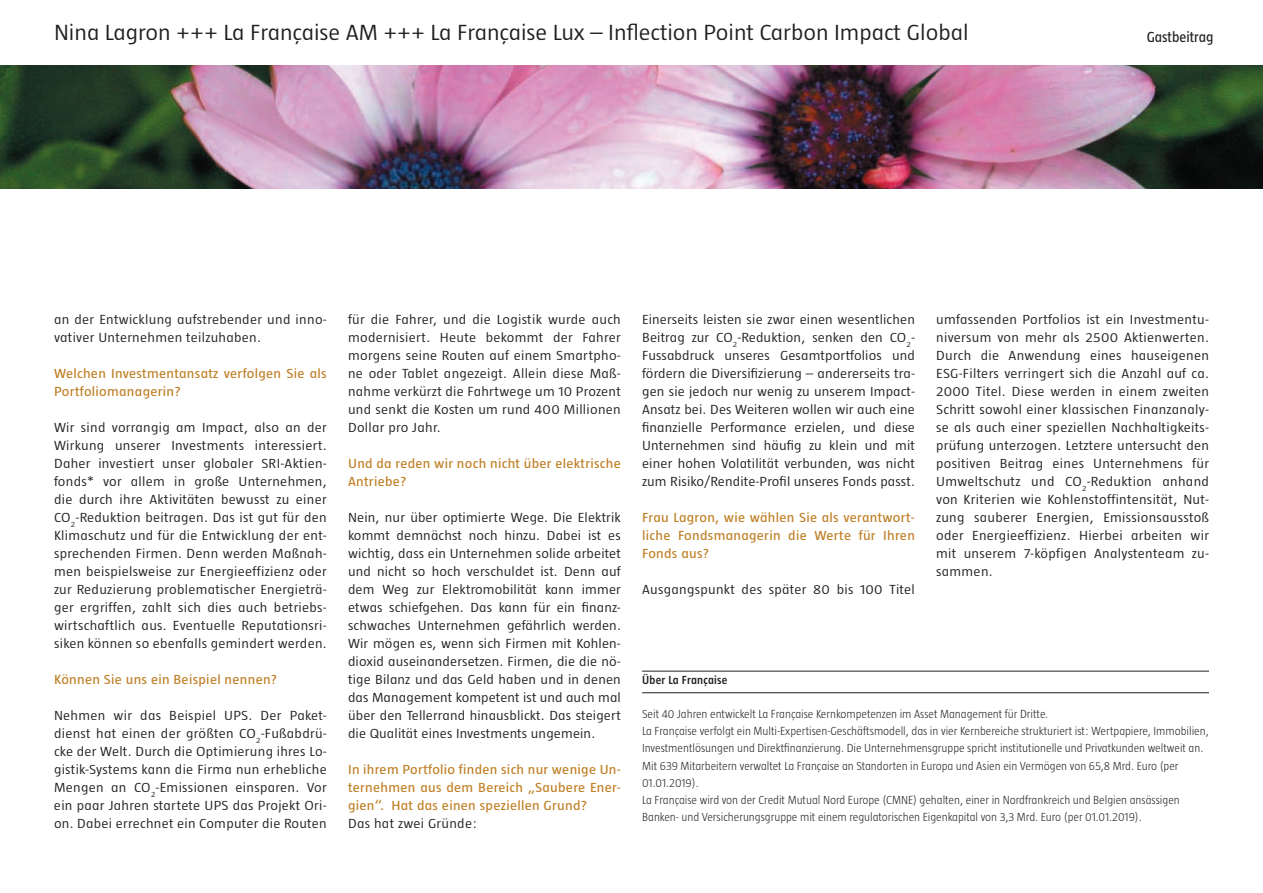
<style>
.page{position:relative;width:1263px;height:893px;background:#fff}
.page>*{position:absolute;margin:0;border:0;box-sizing:border-box;transform-origin:0 0}
.t1{font:300 22.5px "Taz";color:#231f20;scale:1.12 1}
.t2{font:15px "Taz";color:#231f20}
.t3{font:300 13.5px/18px "Taz";letter-spacing:.02em;color:#231f20;text-align:justify;scale:1.12 1}
.t4{font:13.5px/18px "Taz";letter-spacing:.02em;color:#c08026;scale:1.12 1}
.t5{font:300 12px/17.2px "Taz";color:#231f20}
.t6{font:600 12px "Taz";letter-spacing:.02em;color:#231f20}
</style>
<div class="page">
<img style="left:0;top:66px;width:1263px;height:122px">
<hr style="left:642px;top:671px;width:567px;height:1px;background:#231f20">
<hr style="left:642px;top:692px;width:567px;height:1px;background:#231f20">
<h1 class="t1" style="left:54px;top:20px;width:818px">Nina Lagron +++ La Française AM +++ La Française Lux – Inflection Point Carbon Impact Global</h1>
<p class="t2" style="left:1147px;top:29px;width:68px">Gastbeitrag</p>
<p class="t3" style="left:54px;top:311px;width:245px">an der Entwicklung aufstrebender und inno&shy;vativer Unternehmen teilzuhaben.</p>
<p class="t4" style="left:54px;top:365px;width:245px">Welchen Investmentansatz verfolgen Sie als<br>Portfoliomanagerin?</p>
<p class="t3" style="left:54px;top:419px;width:245px">Wir sind vorrangig am Impact, also an der Wirkung unserer Investments interessiert.<br>Daher investiert unser globaler SRI-Aktien&shy;fonds* vor allem in große Unternehmen, die durch ihre Aktivitäten bewusst zu einer CO<sub>2</sub>-Reduktion beitragen. Das ist gut für den Klimaschutz und für die Entwicklung der ent&shy;sprechenden Firmen. Denn werden Maßnah&shy;men beispielsweise zur Energieeffizienz oder zur Reduzierung problematischer Energieträ&shy;ger ergriffen, zahlt sich dies auch betriebs&shy;wirtschaftlich aus. Eventuelle Reputationsri&shy;siken können so ebenfalls gemindert werden.</p>
<p class="t4" style="left:54px;top:671px;width:201px">Können Sie uns ein Beispiel nennen?</p>
<p class="t3" style="left:54px;top:707px;width:245px">Nehmen wir das Beispiel UPS. Der Paket&shy;dienst hat einen der größten CO<sub>2</sub>-Fußabdrü&shy;cke der Welt. Durch die Optimierung ihres Lo&shy;gistik-Systems kann die Firma nun erhebliche Mengen an CO<sub>2</sub>-Emissionen einsparen. Vor ein paar Jahren startete UPS das Projekt Ori&shy;on. Dabei errechnet ein Computer die Routen</p>
<p class="t3" style="left:348px;top:311px;width:245px">für die Fahrer, und die Logistik wurde auch modernisiert. Heute bekommt der Fahrer morgens seine Routen auf einem Smartpho&shy;ne oder Tablet angezeigt. Allein diese Maß&shy;nahme verkürzt die Fahrtwege um 10 Prozent und senkt die Kosten um rund 400 Millionen Dollar pro Jahr.</p>
<p class="t4" style="left:348px;top:455px;width:245px">Und da reden wir noch nicht über elektrische<br>Antriebe?</p>
<p class="t3" style="left:348px;top:509px;width:245px">Nein, nur über optimierte Wege. Die Elektrik kommt demnächst noch hinzu. Dabei ist es wichtig, dass ein Unternehmen solide arbeitet und nicht so hoch verschuldet ist. Denn auf dem Weg zur Elektromobilität kann immer etwas schiefgehen. Das kann für ein finanz&shy;schwaches Unternehmen gefährlich werden.<br>Wir mögen es, wenn sich Firmen mit Kohlen&shy;dioxid auseinandersetzen. Firmen, die die nö&shy;tige Bilanz und das Geld haben und in denen das Management kompetent ist und auch mal über den Tellerrand hinausblickt. Das steigert die Qualität eines Investments ungemein.</p>
<p class="t4" style="left:348px;top:760px;width:245px;text-align:justify">In ihrem Portfolio finden sich nur wenige Un&shy;ternehmen aus dem Bereich „Saubere Ener&shy;gien“. Hat das einen speziellen Grund?</p>
<p class="t3" style="left:348px;top:815px;width:117px">Das hat zwei Gründe:</p>
<p class="t3" style="left:642px;top:311px;width:245px">Einerseits leisten sie zwar einen wesentlichen Beitrag zur CO<sub>2</sub>-Reduktion, senken den CO<sub>2</sub>- Fussabdruck unseres Gesamtportfolios und fördern die Diversifizierung – andererseits tra&shy;gen sie jedoch nur wenig zu unserem Impact-Ansatz bei. Des Weiteren wollen wir auch eine finanzielle Performance erzielen, und diese Unternehmen sind häufig zu klein und mit einer hohen Volatilität verbunden, was nicht zum Risiko/Rendite-Profil unseres Fonds passt.</p>
<p class="t4" style="left:642px;top:509px;width:245px;text-align:justify">Frau Lagron, wie wählen Sie als verantwort&shy;liche Fondsmanagerin die Werte für Ihren Fonds aus?</p>
<p class="t3" style="left:642px;top:581px;width:245px">Ausgangspunkt des später 80 bis 100 Titel</p>
<p class="t3" style="left:936px;top:311px;width:245px">umfassenden Portfolios ist ein Investmentu&shy;niversum von mehr als 2500 Aktienwerten.<br>Durch die Anwendung eines hauseigenen ESG-Filters verringert sich die Anzahl auf ca.<br>2000 Titel. Diese werden in einem zweiten Schritt sowohl einer klassischen Finanzanaly&shy;se als auch einer speziellen Nachhaltigkeits&shy;prüfung unterzogen. Letztere untersucht den positiven Beitrag eines Unternehmens für Umweltschutz und CO<sub>2</sub>-Reduktion anhand von Kriterien wie Kohlenstoffintensität, Nut&shy;zung sauberer Energien, Emissionsausstoß oder Energieeffizienz. Hierbei arbeiten wir mit unserem 7-köpfigen Analystenteam zu&shy;sammen.</p>
<p class="t6" style="left:642px;top:674px;width:87px">Über La Française</p>
<p class="t5" style="left:642px;top:705px;width:568px">Seit 40 Jahren entwickelt La Française Kernkompetenzen im Asset Management für Dritte.<br>La Française verfolgt ein Multi-Expertisen-Geschäftsmodell, das in vier Kernbereiche strukturiert ist: Wertpapiere, Immobilien, Investmentlösungen und Direktfinanzierung. Die Unternehmensgruppe spricht institutionelle und Privatkunden weltweit an.<br>Mit 639 Mitarbeitern verwaltet La Française an Standorten in Europa und Asien ein Vermögen von 65,8 Mrd. Euro (per 01.01.2019).<br>La Française wird von der Credit Mutual Nord Europe (CMNE) gehalten, einer in Nordfrankreich und Belgien ansässigen Banken- und Versicherungsgruppe mit einem regulatorischen Eigenkapital von 3,3 Mrd. Euro (per 01.01.2019).</p>
</div>
